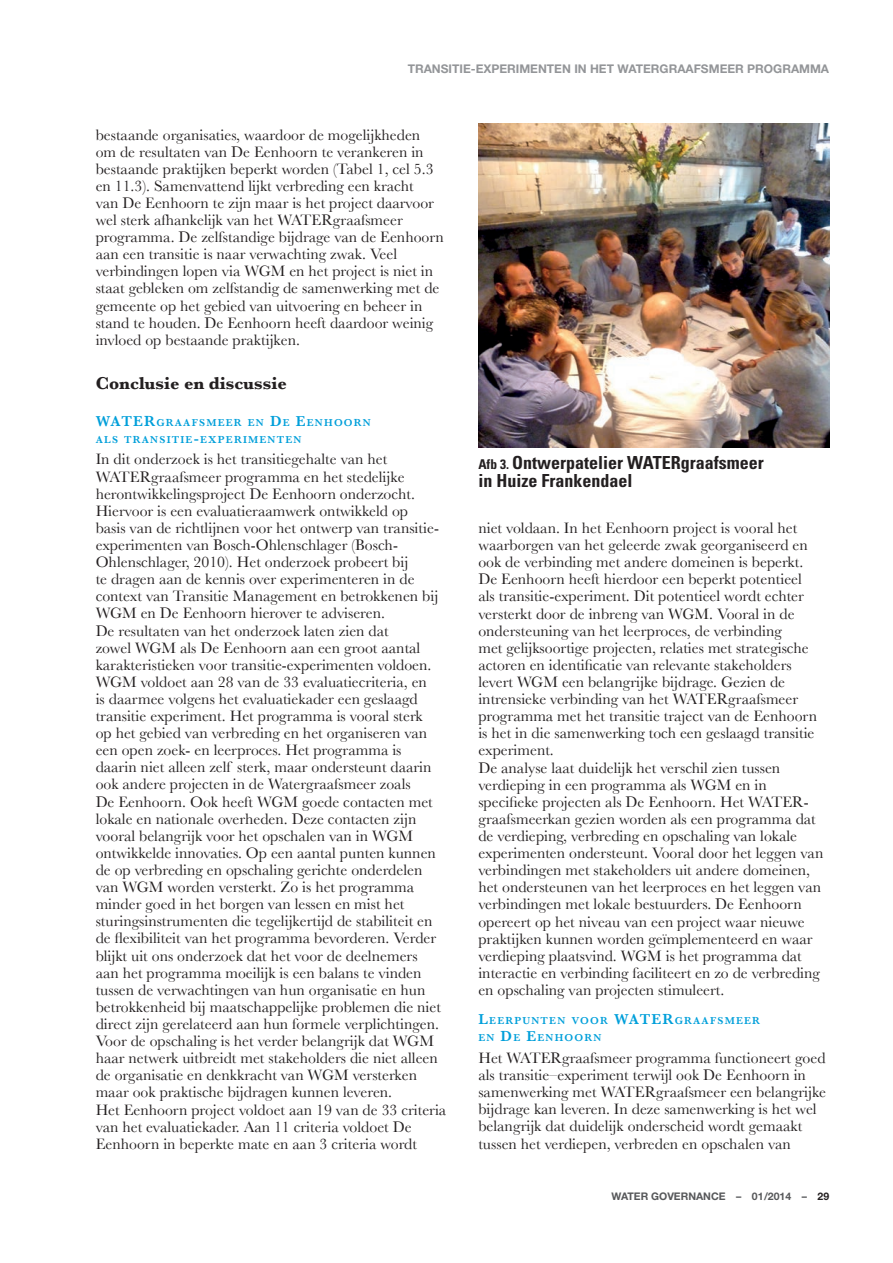
<style>
.page{position:relative;width:893px;height:1263px;background:#fff}
.page>*{position:absolute;margin:0;border:0;box-sizing:border-box;transform-origin:0 0}
.t1{font:700 condensed 18px/18px "Univers";color:#231f20}
.t2{font:700 18px "Baskerville";color:#231f20}
.t3{font:15.75px/17.1px "Baskerville";color:#231f20}
.t4{font:700 12px "Helvetica Neue";color:#939598}
.t5{font:600 10.5px/17.1px "Baskerville";letter-spacing:.115em;color:#009fda}
.t6{font:700 10.5px "Helvetica Neue";color:#57585a}
.s1{font-size:15px}
.s2{font-size:13.5px}
.s3{color:#231f20}
</style>
<div class="page">
<img style="left:478px;top:123px;width:351px;height:324px">
<p class="t4" style="left:408px;top:61px;width:423px">TRANSITIE-EXPERIMENTEN IN HET WATERGRAAFSMEER PROGRAMMA</p>
<p class="t3" style="left:96px;top:126px;width:350px">bestaande organisaties, waardoor de mogelijkheden om de resultaten van De Eenhoorn te verankeren in bestaande praktijken beperkt worden (Tabel 1, cel 5.3 en 11.3). Samenvattend lijkt verbreding een kracht<br>van De Eenhoorn te zijn maar is het project daarvoor wel sterk afhankelijk van het WATERgraafsmeer programma. De zelfstandige bijdrage van de Eenhoorn aan een transitie is naar verwachting zwak. Veel verbindingen lopen via WGM en het project is niet in staat gebleken om zelfstandig de samenwerking met de gemeente op het gebied van uitvoering en beheer in stand te houden. De Eenhoorn heeft daardoor weinig invloed op bestaande praktijken.</p>
<p class="t2" style="left:96px;top:372px;width:193px">Conclusie en discussie</p>
<p class="t5" style="left:96px;top:414px;width:277px"><span class="s1">WATER</span>GRAAFSMEER EN <span class="s1">D</span>E <span class="s1">E</span>ENHOORN<br>ALS TRANSITIE<span class="s1">-</span>EXPERIMENTEN</p>
<p class="t3" style="left:96px;top:451px;width:352px">In dit onderzoek is het transitiegehalte van het WATERgraafsmeer programma en het stedelijke herontwikkelingsproject De Eenhoorn onderzocht.<br>Hiervoor is een evaluatieraamwerk ontwikkeld op<br>basis van de richtlijnen voor het ontwerp van transitie&shy;experimenten van Bosch-Ohlenschlager (Bosch-Ohlenschlager, 2010). Het onderzoek probeert bij<br>te dragen aan de kennis over experimenteren in de context van Transitie Management en betrokkenen bij WGM en De Eenhoorn hierover te adviseren.<br>De resultaten van het onderzoek laten zien dat<br>zowel WGM als De Eenhoorn aan een groot aantal karakteristieken voor transitie-experimenten voldoen.<br>WGM voldoet aan 28 van de 33 evaluatiecriteria, en<br>is daarmee volgens het evaluatiekader een geslaagd transitie experiment. Het programma is vooral sterk<br>op het gebied van verbreding en het organiseren van een open zoek- en leerproces. Het programma is daarin niet alleen zelf sterk, maar ondersteunt daarin ook andere projecten in de Watergraafsmeer zoals<br>De Eenhoorn. Ook heeft WGM goede contacten met lokale en nationale overheden. Deze contacten zijn vooral belangrijk voor het opschalen van in WGM ontwikkelde innovaties. Op een aantal punten kunnen de op verbreding en opschaling gerichte onderdelen van WGM worden versterkt. Zo is het programma minder goed in het borgen van lessen en mist het sturingsinstrumenten die tegelijkertijd de stabiliteit en de flexibiliteit van het programma bevorderen. Verder blijkt uit ons onderzoek dat het voor de deelnemers<br>aan het programma moeilijk is een balans te vinden tussen de verwachtingen van hun organisatie en hun betrokkenheid bij maatschappelijke problemen die niet direct zijn gerelateerd aan hun formele verplichtingen.<br>Voor de opschaling is het verder belangrijk dat WGM haar netwerk uitbreidt met stakeholders die niet alleen de organisatie en denkkracht van WGM versterken maar ook praktische bijdragen kunnen leveren.<br>Het Eenhoorn project voldoet aan 19 van de 33 criteria van het evaluatiekader. Aan 11 criteria voldoet De Eenhoorn in beperkte mate en aan 3 criteria wordt</p>
<p class="t1" style="left:478px;top:453px;width:287px"><span class="s2">Afb 3.</span> Ontwerpatelier WATERgraafsmeer in Huize Frankendael</p>
<p class="t3" style="left:478px;top:519px;width:346px">niet voldaan. In het Eenhoorn project is vooral het waarborgen van het geleerde zwak georganiseerd en ook de verbinding met andere domeinen is beperkt.<br>De Eenhoorn heeft hierdoor een beperkt potentieel<br>als transitie-experiment. Dit potentieel wordt echter versterkt door de inbreng van WGM. Vooral in de ondersteuning van het leerproces, de verbinding<br>met gelijksoortige projecten, relaties met strategische actoren en identificatie van relevante stakeholders levert WGM een belangrijke bijdrage. Gezien de intrensieke verbinding van het WATERgraafsmeer programma met het transitie traject van de Eenhoorn is het in die samenwerking toch een geslaagd transitie experiment.<br>De analyse laat duidelijk het verschil zien tussen verdieping in een programma als WGM en in specifieke projecten als De Eenhoorn. Het WATER&shy;graafsmeerkan gezien worden als een programma dat de verdieping, verbreding en opschaling van lokale experimenten ondersteunt. Vooral door het leggen van verbindingen met stakeholders uit andere domeinen, het ondersteunen van het leerproces en het leggen van verbindingen met lokale bestuurders. De Eenhoorn opereert op het niveau van een project waar nieuwe praktijken kunnen worden geïmplementeerd en waar verdieping plaatsvind. WGM is het programma dat interactie en verbinding faciliteert en zo de verbreding en opschaling van projecten stimuleert.</p>
<p class="t5" style="left:478px;top:1012px;width:283px"><span class="s1">L</span>EERPUNTEN VOOR <span class="s1">WATER</span>GRAAFSMEER<br>EN <span class="s1">D</span>E <span class="s1">E</span>ENHOORN</p>
<p class="t3" style="left:478px;top:1049px;width:349px">Het WATERgraafsmeer programma functioneert goed als transitie–experiment terwijl ook De Eenhoorn in samenwerking met WATERgraafsmeer een belangrijke bijdrage kan leveren. In deze samenwerking is het wel belangrijk dat duidelijk onderscheid wordt gemaakt tussen het verdiepen, verbreden en opschalen van</p>
<p class="t6" style="left:611px;top:1189px;width:219px">WATER GOVERNANCE – 01/2014 – <span class="s3">29</span></p>
</div>
